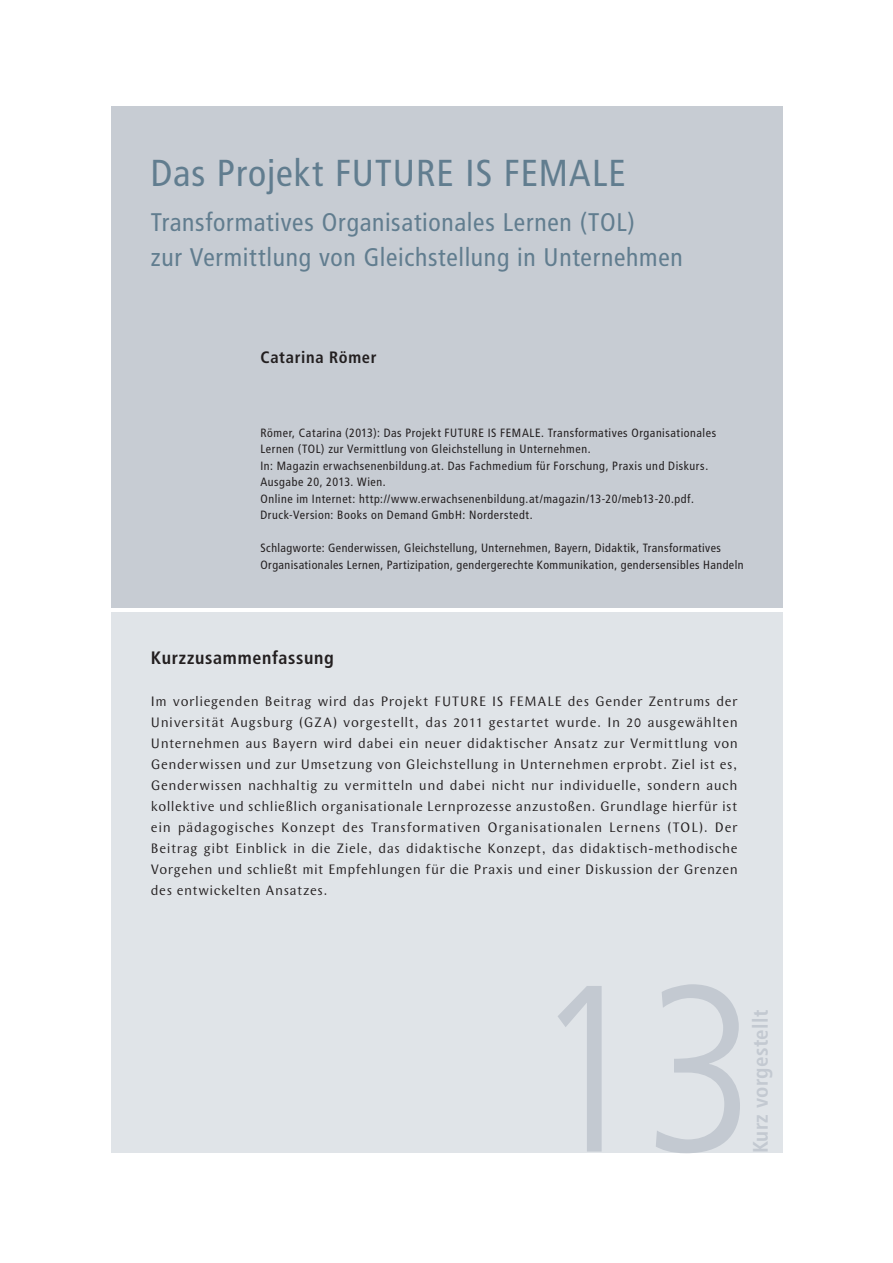
<style>
.page{position:relative;width:893px;height:1263px;background:#fff}
.page>*{position:absolute;margin:0;border:0;box-sizing:border-box;transform-origin:0 0}
.t1{font:300 condensed 237.3px "Frutiger LT Std";color:#c3c9d1}
.t2{font:condensed 37.5px "Frutiger LT Std";letter-spacing:.025em;color:#617d8f}
.t3{font:condensed 25.5px/34.5px "Frutiger LT Std";letter-spacing:.03em;color:#617d8f}
.t4{font:700 condensed 21px "Frutiger LT Std";letter-spacing:.015em;color:#c3c9d1}
.t5{font:700 condensed 18px "Frutiger LT Std";letter-spacing:.04em;color:#231f20}
.t6{font:700 condensed 16.5px "Frutiger LT Std";letter-spacing:.04em;color:#231f20}
.t7{font:14.25px/21px "Wunderlich";letter-spacing:.03em;color:#231f20;text-align:justify}
.t8{font:condensed 12px/16.5px "Frutiger LT Std";letter-spacing:.045em;color:#231f20}
</style>
<div class="page">
<div style="left:111px;top:612px;width:671px;height:540px;background:#e0e4e8"></div>
<div style="left:111px;top:106px;width:671px;height:502px;background:#c7ccd3"></div>
<h2 class="t2" style="left:151px;top:151px;width:476px">Das Projekt FUTURE IS FEMALE</h2>
<h3 class="t3" style="left:151px;top:205px;width:533px">Transformatives Organisationales Lernen (TOL)<br>zur Vermittlung von Gleichstellung in Unternehmen</h3>
<p class="t6" style="left:260px;top:347px;width:118px">Catarina Römer</p>
<p class="t8" style="left:260px;top:424px;width:457px">Römer, Catarina (2013): Das Projekt FUTURE IS FEMALE. Transformatives Organisationales Lernen (TOL) zur Vermittlung von Gleichstellung in Unternehmen.<br>In: Magazin erwachsenenbildung.at. Das Fachmedium für Forschung, Praxis und Diskurs.<br>Ausgabe 20, 2013. Wien.<br>Online im Internet: http://www.erwachsenenbildung.at/magazin/13-20/meb13-20.pdf.<br>Druck-Version: Books on Demand GmbH: Norderstedt.</p>
<p class="t8" style="left:260px;top:540px;width:485px">Schlagworte: Genderwissen, Gleichstellung, Unternehmen, Bayern, Didaktik, Transformatives<br>Organisationales Lernen, Partizipation, gendergerechte Kommunikation, gendersensibles Handeln</p>
<p class="t5" style="left:151px;top:647px;width:184px">Kurzzusammenfassung</p>
<p class="t7" style="left:151px;top:690px;width:588px">Im vorliegenden Beitrag wird das Projekt FUTURE IS FEMALE des Gender Zentrums der Universität Augsburg (GZA) vorgestellt, das 2011 gestartet wurde. In 20 ausgewählten Unternehmen aus Bayern wird dabei ein neuer didaktischer Ansatz zur Vermittlung von Genderwissen und zur Umsetzung von Gleichstellung in Unternehmen erprobt. Ziel ist es, Genderwissen nachhaltig zu vermitteln und dabei nicht nur individuelle, sondern auch kollektive und schließlich organisationale Lernprozesse anzustoßen. Grundlage hierfür ist ein pädagogisches Konzept des Transformativen Organisationalen Lernens (TOL). Der Beitrag gibt Einblick in die Ziele, das didaktische Konzept, das didaktisch-methodische Vorgehen und schließt mit Empfehlungen für die Praxis und einer Diskussion der Grenzen des entwickelten Ansatzes.</p>
<h1 class="t1" style="left:529px;top:935px;width:230px">13</h1>
<h3 class="t4" style="left:748px;top:1153px;width:145px;rotate:-90deg">Kurz vorgestellt</h3>
</div>
